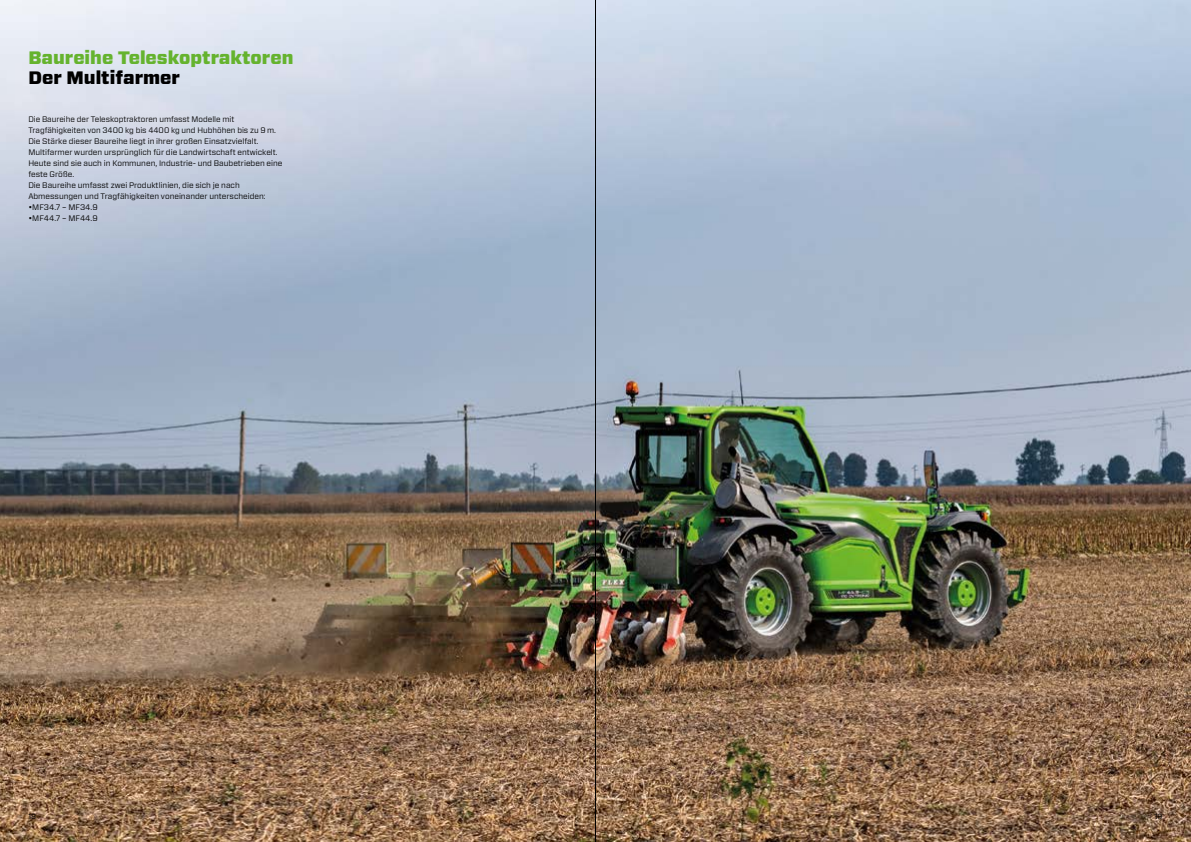
<style>
.page{position:relative;width:1191px;height:842px;background:#fff}
.page>*{position:absolute;margin:0;border:0;box-sizing:border-box;transform-origin:0 0}
.t1{font:900 18px "Forza";color:#65b32e}
.t2{font:900 18px "Forza";color:#000}
.t3{font:8px/11px "Forza";color:#000}
.t4{font:7.5px "Forza";color:#000}
</style>
<div class="page">
<img style="left:0;top:0;width:1191px;height:842px">
<hr style="left:595px;top:0;width:1px;height:842px;background:#000">
<h1 class="t1" style="left:28px;top:46px;width:267px">Baureihe Teleskoptraktoren</h1>
<h1 class="t2" style="left:28px;top:66px;width:153px">Der Multifarmer</h1>
<p class="t3" style="left:28px;top:114px;width:256px">Die Baureihe der Teleskoptraktoren umfasst Modelle mit Tragfähigkeiten von 3400 kg bis 4400 kg und Hubhöhen bis zu 9 m.<br>Die Stärke dieser Baureihe liegt in ihrer großen Einsatzvielfalt.<br>Multifarmer wurden ursprünglich für die Landwirtschaft entwickelt.<br>Heute sind sie auch in Kommunen, Industrie- und Baubetrieben eine feste Größe.<br>Die Baureihe umfasst zwei Produktlinien, die sich je nach Abmessungen und Tragfähigkeiten voneinander unterscheiden:</p>
<p class="t3" style="left:28px;top:202px;width:71px">•MF34.7 – MF34.9</p>
<p class="t3" style="left:28px;top:213px;width:71px">•MF44.7 – MF44.9</p>
<p class="t4" style="left:28px;top:812px;width:9px">18</p>
<p class="t4" style="left:1154px;top:812px;width:9px">19</p>
</div>
